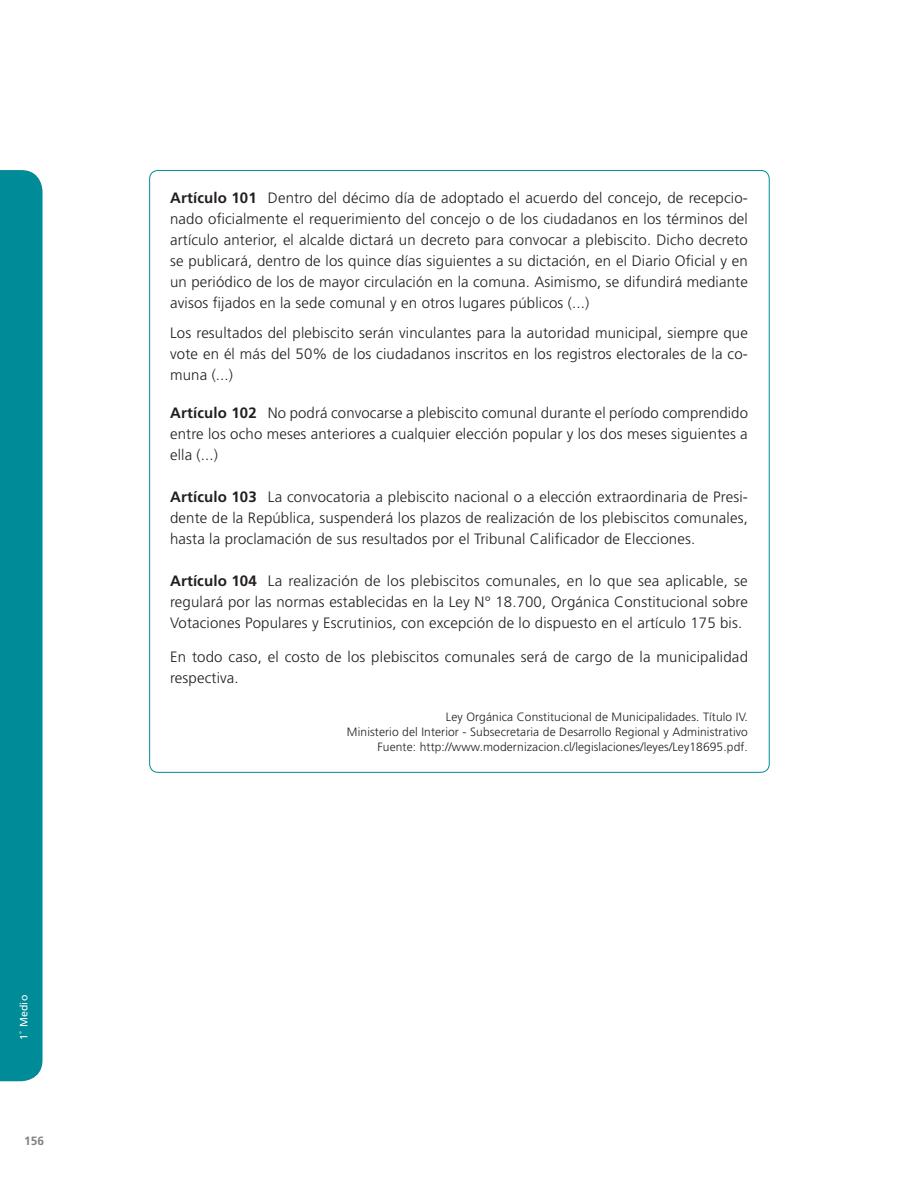
<style>
.page{position:relative;width:918px;height:1188px;background:#fff}
.page>*{position:absolute;margin:0;border:0;box-sizing:border-box;transform-origin:0 0}
.t1{font:300 15px/21px "Frutiger";letter-spacing:.01em;color:#231f20;text-align:justify}
.t2{font:300 12px/15px "Frutiger";letter-spacing:.01em;color:#231f20;text-align:right}
.t3{font:700 12px "Frutiger";color:#808285}
.t4{font:10.5px "Frutiger";letter-spacing:.025em;color:#fff}
.s1{font-weight:700}
</style>
<div class="page">
<div style="left:0;top:170px;width:43px;height:911px;background:#008b98"></div>
<svg style="left:149px;top:170px;width:621px;height:602px"></svg>
<p class="t4" style="left:18px;top:1040px;width:47px;rotate:-90deg">1˚ Medio</p>
<p class="t3" style="left:24px;top:1134px;width:22px">156</p>
<p class="t1" style="left:170px;top:187px;width:579px"><span class="s1">Artículo 101</span> Dentro del décimo día de adoptado el acuerdo del concejo, de recepcio&shy;nado oficialmente el requerimiento del concejo o de los ciudadanos en los términos del artículo anterior, el alcalde dictará un decreto para convocar a plebiscito. Dicho decreto se publicará, dentro de los quince días siguientes a su dictación, en el Diario Oficial y en un periódico de los de mayor circulación en la comuna. Asimismo, se difundirá mediante avisos fijados en la sede comunal y en otros lugares públicos (...)</p>
<p class="t1" style="left:170px;top:322px;width:579px">Los resultados del plebiscito serán vinculantes para la autoridad municipal, siempre que vote en él más del 50% de los ciudadanos inscritos en los registros electorales de la co&shy;muna (...)</p>
<p class="t1" style="left:170px;top:402px;width:579px"><span class="s1">Artículo 102</span> No podrá convocarse a plebiscito comunal durante el período comprendido entre los ocho meses anteriores a cualquier elección popular y los dos meses siguientes a ella (...)</p>
<p class="t1" style="left:170px;top:486px;width:579px"><span class="s1">Artículo 103</span> La convocatoria a plebiscito nacional o a elección extraordinaria de Presi&shy;dente de la República, suspenderá los plazos de realización de los plebiscitos comunales, hasta la proclamación de sus resultados por el Tribunal Calificador de Elecciones.</p>
<p class="t1" style="left:170px;top:570px;width:579px"><span class="s1">Artículo 104</span> La realización de los plebiscitos comunales, en lo que sea aplicable, se regulará por las normas establecidas en la Ley N° 18.700, Orgánica Constitucional sobre Votaciones Populares y Escrutinios, con excepción de lo dispuesto en el artículo 175 bis.</p>
<p class="t1" style="left:170px;top:646px;width:579px">En todo caso, el costo de los plebiscitos comunales será de cargo de la municipalidad respectiva.</p>
<p class="t2" style="left:347px;top:710px;width:402px">Ley Orgánica Constitucional de Municipalidades. Título IV.<br>Ministerio del Interior - Subsecretaria de Desarrollo Regional y Administrativo<br>Fuente: http://www.modernizacion.cl/legislaciones/leyes/Ley18695.pdf.</p>
</div>
